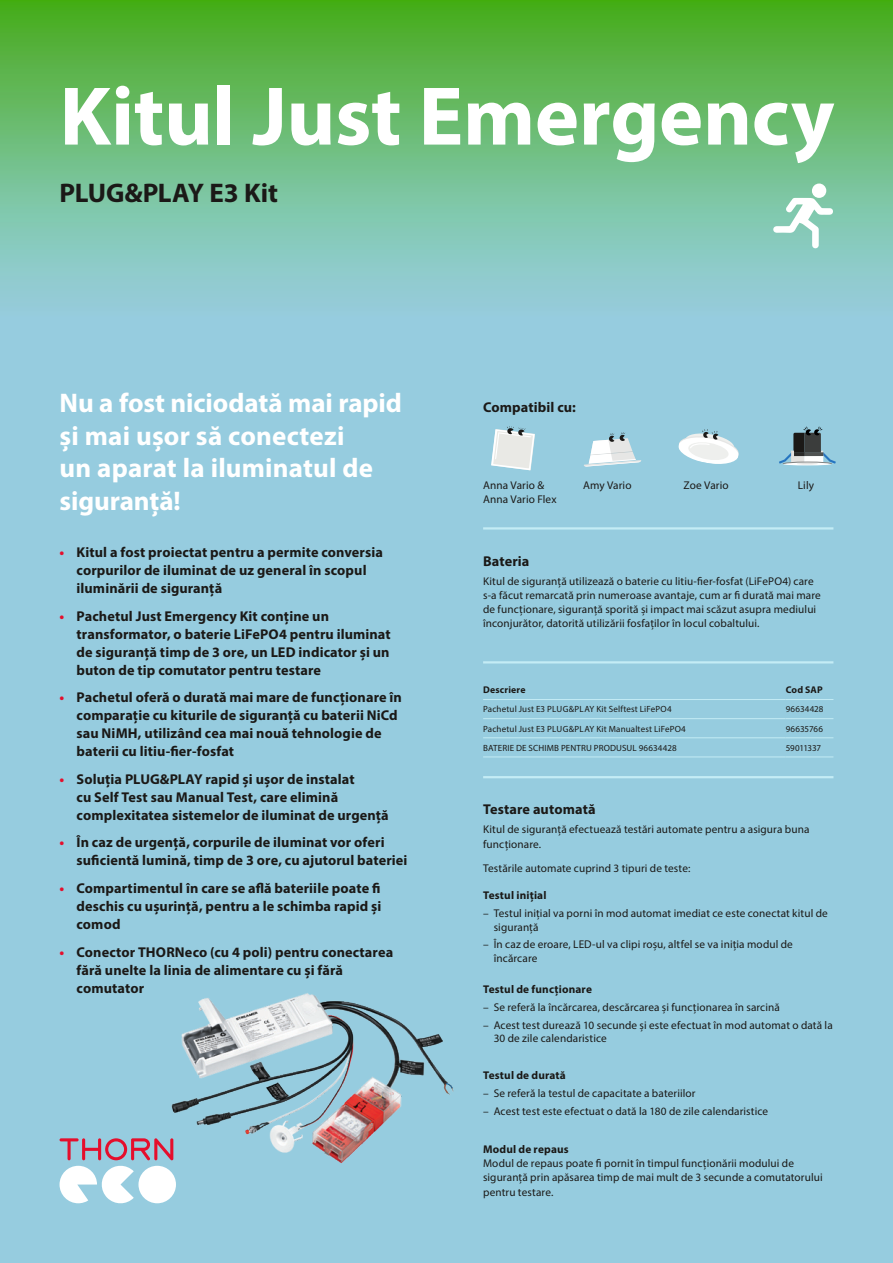
<style>
.page{position:relative;width:893px;height:1263px;background:#96ccdf}
.page>*{position:absolute;margin:0;border:0;box-sizing:border-box;transform-origin:0 0}
.Headline_34pt{font:700 83.85px "Myriad Pro";letter-spacing:-.005em;color:#fff}
.Subheadline_white_18{font:700 27px/32.4px "Myriad Pro";color:#fff}
.Subheadline_black_18{font:700 27px "Myriad Pro";letter-spacing:-.01em;color:#1b1917}
.Headline_Running_Tex{font:700 14.25px/18px "Myriad Pro";letter-spacing:.01em;color:#1b1917}
.Running_Text_7_5pt{font:11.25px/14.2px "Myriad Pro";letter-spacing:.01em;color:#1b1917}
.Running_Text_7_5pt-2{font:700 11.25px "Myriad Pro";letter-spacing:.015em;color:#1b1917}
.Table_Headline_6_5pt{font:700 9.75px "Myriad Pro";letter-spacing:.02em;color:#1b1917}
.Table_Text_6pt{font:9px "Myriad Pro";letter-spacing:.015em;color:#1b1917}
.Table_Text_6pt-2{font:9px "Myriad Pro";letter-spacing:-.015em;color:#1b1917}
.s1{color:#e50e2c}
.s2{font-weight:700}
</style>
<div class="page">
<div style="left:0;top:0;width:893px;height:317px;background:linear-gradient(to bottom,#48ad1e,#9bd1ea)"></div>
<svg style="left:773px;top:198px;width:60px;height:50px;background:#abdacc"></svg>
<div style="left:812px;top:183px;width:14px;height:15px;background:#fff;border-radius:50%"></div>
<hr style="left:483px;top:718px;width:303px;height:1px;background:#c4ecf5">
<hr style="left:483px;top:737px;width:303px;height:1px;background:#c4ecf5">
<hr style="left:483px;top:756px;width:303px;height:1px;background:#c4ecf5">
<hr style="left:483px;top:699px;width:303px;height:1px;background:#c4ecf5">
<hr style="left:786px;top:699px;width:47px;height:1px;background:#c4ecf5">
<hr style="left:786px;top:718px;width:47px;height:1px;background:#c4ecf5">
<hr style="left:786px;top:737px;width:47px;height:1px;background:#c4ecf5">
<hr style="left:786px;top:756px;width:47px;height:1px;background:#c4ecf5">
<hr style="left:483px;top:661px;width:350px;height:2px;background:#c4ecf5">
<hr style="left:483px;top:527px;width:350px;height:2px;background:#c4ecf5">
<hr style="left:483px;top:776px;width:350px;height:2px;background:#c4ecf5">
<img style="left:171px;top:993px;width:283px;height:170px">
<svg style="left:678px;top:429px;width:61px;height:35px"></svg>
<hr style="left:783px;top:462px;width:49px;height:3px;background:#fff;border-radius:50%">
<svg style="left:779px;top:427px;width:57px;height:37px"></svg>
<svg style="left:491px;top:426px;width:44px;height:44px"></svg>
<svg style="left:584px;top:432px;width:57px;height:35px"></svg>
<div style="left:138px;top:1166px;width:38px;height:37px;background:#fff;border-radius:50%"></div>
<svg style="left:60px;top:1138px;width:113px;height:65px"></svg>
<p class="Headline_34pt" style="left:60px;top:62px;width:776px">Kitul Just Emergency</p>
<p class="Subheadline_black_18" style="left:60px;top:175px;width:220px">PLUG&amp;PLAY E3 Kit</p>
<p class="Subheadline_white_18" style="left:60px;top:386px;width:344px">Nu a fost niciodată mai rapid și mai ușor să conectezi<br>un aparat la iluminatul de siguranță!</p>
<p class="Headline_Running_Tex" style="left:77px;top:543px;width:308px;text-indent:-17px"><span class="s1">•</span> Kitul a fost proiectat pentru a permite conversia corpurilor de iluminat de uz general în scopul iluminării de siguranță</p>
<p class="Headline_Running_Tex" style="left:77px;top:606px;width:316px;text-indent:-17px"><span class="s1">•</span> Pachetul Just Emergency Kit conține un transformator, o baterie LiFePO4 pentru iluminat de siguranță timp de 3 ore, un LED indicator și un buton de tip comutator pentru testare</p>
<p class="Headline_Running_Tex" style="left:77px;top:688px;width:327px;text-indent:-17px"><span class="s1">•</span> Pachetul oferă o durată mai mare de funcționare în comparație cu kiturile de siguranță cu baterii NiCd sau NiMH, utilizând cea mai nouă tehnologie de baterii cu litiu-fier-fosfat</p>
<p class="Headline_Running_Tex" style="left:77px;top:770px;width:314px;text-indent:-17px"><span class="s1">•</span> Soluția PLUG&amp;PLAY rapid și ușor de instalat<br>cu Self Test sau Manual Test, care elimină complexitatea sistemelor de iluminat de urgență</p>
<p class="Headline_Running_Tex" style="left:77px;top:833px;width:332px;text-indent:-17px"><span class="s1">•</span> În caz de urgență, corpurile de iluminat vor oferi suficientă lumină, timp de 3 ore, cu ajutorul bateriei</p>
<p class="Headline_Running_Tex" style="left:77px;top:879px;width:306px;text-align:justify;text-indent:-17px"><span class="s1">•</span> Compartimentul în care se află bateriile poate fi deschis cu ușurință, pentru a le schimba rapid și comod</p>
<p class="Headline_Running_Tex" style="left:77px;top:942px;width:318px;text-indent:-17px"><span class="s1">•</span> Conector THORNeco (cu 4 poli) pentru conectarea fără unelte la linia de alimentare cu și fără comutator</p>
<p class="Headline_Running_Tex" style="left:483px;top:398px;width:94px">Compatibil cu:</p>
<p class="Running_Text_7_5pt" style="left:583px;top:478px;width:50px">Amy Vario</p>
<p class="Running_Text_7_5pt" style="left:798px;top:478px;width:18px">Lily</p>
<p class="Running_Text_7_5pt" style="left:483px;top:478px;width:63px">Anna Vario &amp;</p>
<p class="Running_Text_7_5pt" style="left:684px;top:478px;width:47px">Zoe Vario</p>
<p class="Running_Text_7_5pt" style="left:483px;top:492px;width:75px">Anna Vario Flex</p>
<p class="Headline_Running_Tex" style="left:483px;top:551px;width:48px">Bateria</p>
<p class="Running_Text_7_5pt" style="left:483px;top:574px;width:339px">Kitul de siguranță utilizează o baterie cu litiu-fier-fosfat (LiFePO4) care s-a făcut remarcată prin numeroase avantaje, cum ar fi durată mai mare de funcționare, siguranță sporită și impact mai scăzut asupra mediului înconjurător, datorită utilizării fosfaților în locul cobaltului.</p>
<p class="Table_Headline_6_5pt" style="left:483px;top:684px;width:44px">Descriere</p>
<p class="Table_Headline_6_5pt" style="left:786px;top:684px;width:39px">Cod SAP</p>
<p class="Table_Text_6pt" style="left:483px;top:704px;width:190px">Pachetul Just E3 PLUG&amp;PLAY Kit Selftest LiFePO4</p>
<p class="Table_Text_6pt" style="left:786px;top:704px;width:39px">96634428</p>
<p class="Table_Text_6pt" style="left:483px;top:723px;width:204px">Pachetul Just E3 PLUG&amp;PLAY Kit Manualtest LiFePO4</p>
<p class="Table_Text_6pt" style="left:786px;top:723px;width:39px">96635766</p>
<p class="Table_Text_6pt" style="left:483px;top:742px;width:195px">BATERIE DE SCHIMB PENTRU PRODUSUL 96634428</p>
<p class="Table_Text_6pt-2" style="left:786px;top:742px;width:37px">59011337</p>
<p class="Headline_Running_Tex" style="left:483px;top:800px;width:114px">Testare automată</p>
<p class="Running_Text_7_5pt" style="left:483px;top:822px;width:328px">Kitul de siguranță efectuează testări automate pentru a asigura buna funcționare.</p>
<p class="Running_Text_7_5pt" style="left:483px;top:861px;width:209px">Testările automate cuprind 3 tipuri de teste:</p>
<p class="Running_Text_7_5pt-2" style="left:483px;top:888px;width:65px">Testul inițial</p>
<p class="Running_Text_7_5pt" style="left:494px;top:906px;width:336px;line-height:13.5px;text-indent:-11px">– Testul inițial va porni în mod automat imediat ce este conectat kitul de siguranță</p>
<p class="Running_Text_7_5pt" style="left:494px;top:938px;width:301px;line-height:13.5px;text-indent:-11px">– În caz de eroare, LED-ul va clipi roșu, altfel se va iniția modul de încărcare</p>
<p class="Running_Text_7_5pt-2" style="left:483px;top:982px;width:110px">Testul de funcționare</p>
<p class="Running_Text_7_5pt" style="left:483px;top:1000px;width:298px">– Se referă la încărcarea, descărcarea și funcționarea în sarcină</p>
<p class="Running_Text_7_5pt" style="left:494px;top:1018px;width:341px;line-height:13.5px;text-indent:-11px">– Acest test durează 10 secunde și este efectuat în mod automat o dată la<br>30 de zile calendaristice</p>
<p class="Running_Text_7_5pt-2" style="left:483px;top:1068px;width:84px">Testul de durată</p>
<p class="Running_Text_7_5pt" style="left:483px;top:1086px;width:214px">– Se referă la testul de capacitate a bateriilor</p>
<p class="Running_Text_7_5pt" style="left:483px;top:1104px;width:286px">– Acest test este efectuat o dată la 180 de zile calendaristice</p>
<p class="Running_Text_7_5pt" style="left:483px;top:1142px;width:341px"><span class="s2">Modul de repaus<br></span>Modul de repaus poate fi pornit în timpul funcționării modului de siguranță prin apăsarea timp de mai mult de 3 secunde a comutatorului pentru testare.</p>
</div>
